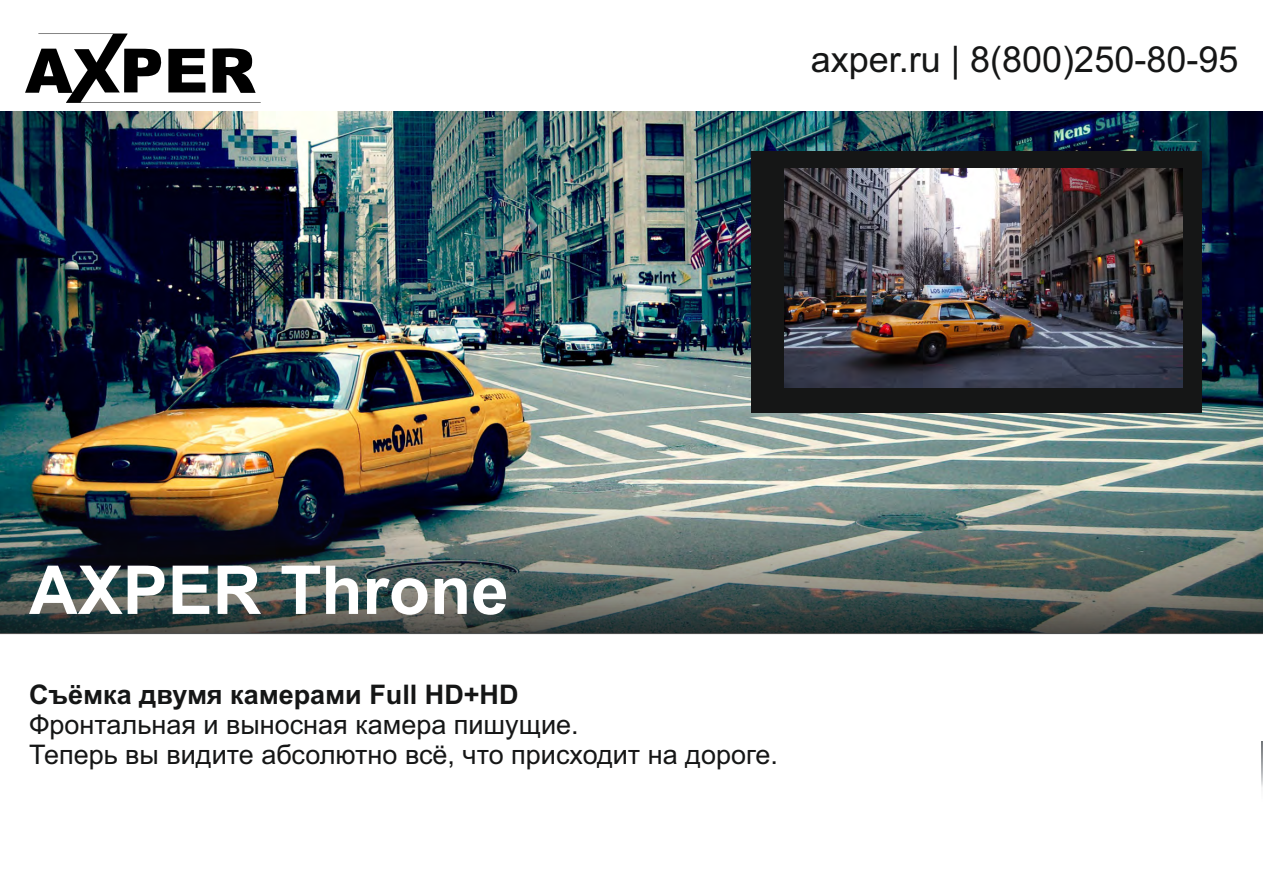
<style>
.page{position:relative;width:1263px;height:893px;background:#fff}
.page>*{position:absolute;margin:0;border:0;box-sizing:border-box;transform-origin:0 0}
.t1{font:700 67.5px "Arial";color:#fff}
.t2{font:36px "Arial";color:#151616}
.t3{font:27px/30.2px "Arial";color:#151616}
.t4{font:700 27px "Arial";color:#151616}
</style>
<div class="page">
<img style="left:0;top:111px;width:1263px;height:360px">
<svg style="left:25px;top:34px;width:236px;height:69px"></svg>
<img style="left:0;top:471px;width:1263px;height:163px">
<div style="left:752px;top:151px;width:450px;height:261px;background:#151616"></div>
<img style="left:784px;top:168px;width:398px;height:220px">
<h2 class="t2" style="left:811px;top:45px;width:429px">axper.ru | 8(800)250-80-95</h2>
<h1 class="t1" style="left:29px;top:565px;width:481px">AXPER Throne</h1>
<p class="t4" style="left:29px;top:684px;width:491px">Съёмка двумя камерами Full HD+HD</p>
<p class="t3" style="left:29px;top:712px;width:750px">Фронтальная и выносная камера пишущие.<br>Теперь вы видите абсолютно всё, что присходит на дороге.</p>
</div>
